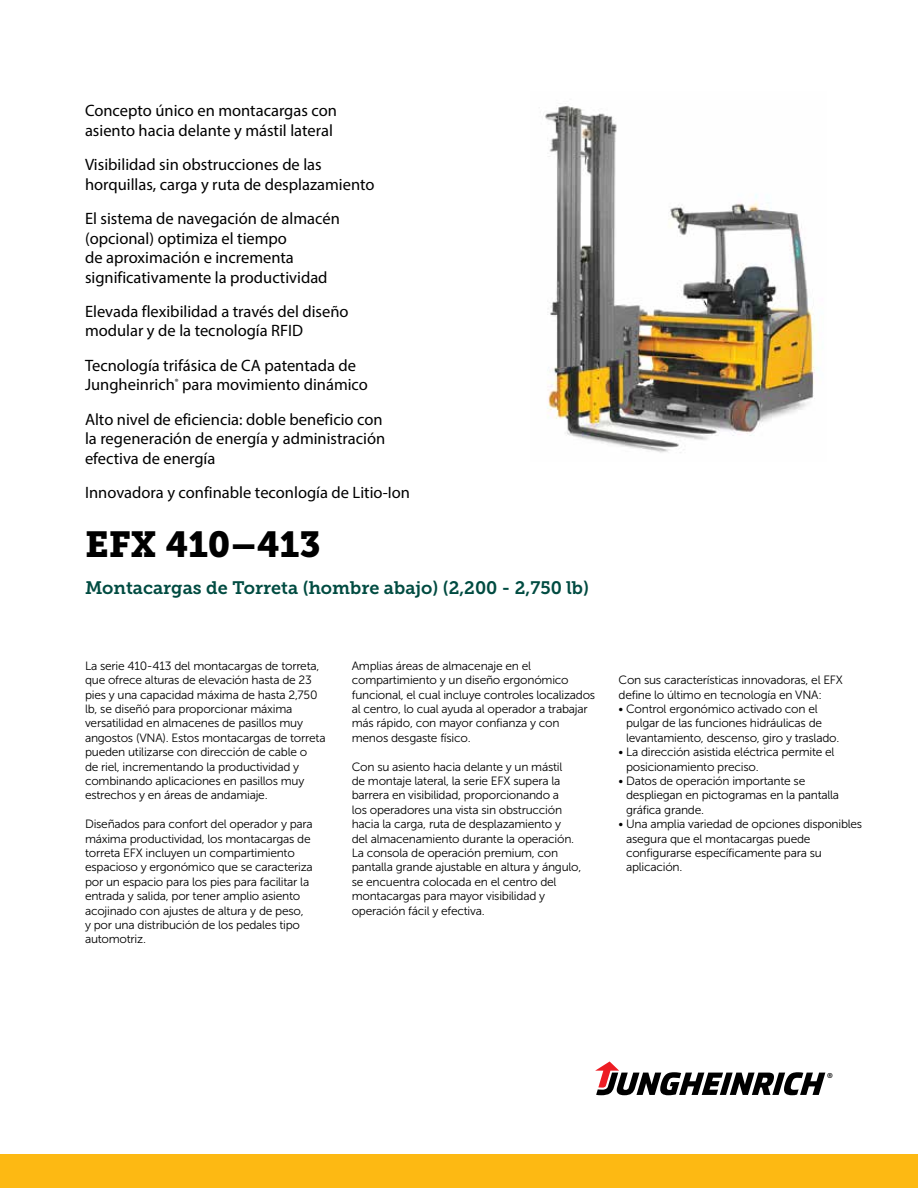
<style>
.page{position:relative;width:918px;height:1188px;background:#fff}
.page>*{position:absolute;margin:0;border:0;box-sizing:border-box;transform-origin:0 0}
.t1{font:36px "Museo Slab 900";color:#000}
.t2{font:18px "Museo Slab 700";color:#004b41}
.t3{font:16.5px/19.5px "Myriad Pro";color:#000}
.t4{font:12px/14.4px "Museo Sans 300";letter-spacing:-.02em;color:#000}
.t5{font:7.05px "Museo Sans 700";color:#000}
</style>
<div class="page">
<img style="left:545px;top:105px;width:272px;height:348px">
<svg style="left:595px;top:1061px;width:230px;height:34px"></svg>
<div style="left:0;top:1155px;width:918px;height:33px;background:#fdb913"></div>
<h3 class="t3" style="left:85px;top:101px;width:254px">Concepto único en montacargas con asiento hacia delante y mástil lateral</h3>
<h3 class="t3" style="left:85px;top:155px;width:291px">Visibilidad sin obstrucciones de las horquillas, carga y ruta de desplazamiento</h3>
<h3 class="t3" style="left:85px;top:209px;width:256px">El sistema de navegación de almacén (opcional) optimiza el tiempo<br>de aproximación e incrementa significativamente la productividad</h3>
<h3 class="t3" style="left:85px;top:301px;width:265px">Elevada flexibilidad a través del diseño modular y de la tecnología RFID</h3>
<h3 class="t3" style="left:85px;top:355px;width:284px">Tecnología trifásica de CA patentada de<br>Jungheinrich<sup>®</sup> para movimiento dinámico</h3>
<h3 class="t3" style="left:85px;top:409px;width:302px">Alto nivel de eficiencia: doble beneficio con la regeneración de energía y administración efectiva de energía</h3>
<h3 class="t3" style="left:85px;top:483px;width:327px">Innovadora y confinable teconlogía de Litio-Ion</h3>
<h1 class="t1" style="left:85px;top:524px;width:237px">EFX 410–413</h1>
<h2 class="t2" style="left:85px;top:577px;width:505px">Montacargas de Torreta (hombre abajo) (2,200 - 2,750 lb)</h2>
<p class="t4" style="left:85px;top:658px;width:242px">La serie 410-413 del montacargas de torreta, que ofrece alturas de elevación hasta de 23 pies y una capacidad máxima de hasta 2,750 lb, se diseñó para proporcionar máxima versatilidad en almacenes de pasillos muy angostos (VNA). Estos montacargas de torreta pueden utilizarse con dirección de cable o<br>de riel, incrementando la productividad y combinando aplicaciones en pasillos muy estrechos y en áreas de andamiaje.</p>
<p class="t4" style="left:85px;top:817px;width:229px">Diseñados para confort del operador y para máxima productividad, los montacargas de torreta EFX incluyen un compartimiento espacioso y ergonómico que se caracteriza por un espacio para los pies para facilitar la entrada y salida, por tener amplio asiento acojinado con ajustes de altura y de peso,<br>y por una distribución de los pedales tipo automotriz.</p>
<p class="t4" style="left:352px;top:658px;width:245px">Amplias áreas de almacenaje en el compartimiento y un diseño ergonómico funcional, el cual incluye controles localizados al centro, lo cual ayuda al operador a trabajar más rápido, con mayor confianza y con menos desgaste físico.</p>
<p class="t4" style="left:352px;top:759px;width:231px">Con su asiento hacia delante y un mástil<br>de montaje lateral, la serie EFX supera la barrera en visibilidad, proporcionando a<br>los operadores una vista sin obstrucción hacia la carga, ruta de desplazamiento y<br>del almacenamiento durante la operación.<br>La consola de operación premium, con pantalla grande ajustable en altura y ángulo, se encuentra colocada en el centro del montacargas para mayor visibilidad y operación fácil y efectiva.</p>
<p class="t4" style="left:619px;top:673px;width:226px">Con sus características innovadoras, el EFX define lo último en tecnología en VNA:</p>
<p class="t4" style="left:626px;top:702px;width:215px;text-indent:-8px">• Control ergonómico activado con el pulgar de las funciones hidráulicas de levantamiento, descenso, giro y traslado.</p>
<p class="t4" style="left:626px;top:745px;width:210px;text-indent:-8px">• La dirección asistida eléctrica permite el posicionamiento preciso.</p>
<p class="t4" style="left:626px;top:774px;width:215px;text-indent:-8px">• Datos de operación importante se despliegan en pictogramas en la pantalla gráfica grande.</p>
<p class="t4" style="left:626px;top:817px;width:238px;text-indent:-8px">• Una amplia variedad de opciones disponibles asegura que el montacargas puede configurarse específicamente para su aplicación.</p>
<p class="t5" style="left:827px;top:1071px;width:7px">®</p>
</div>
